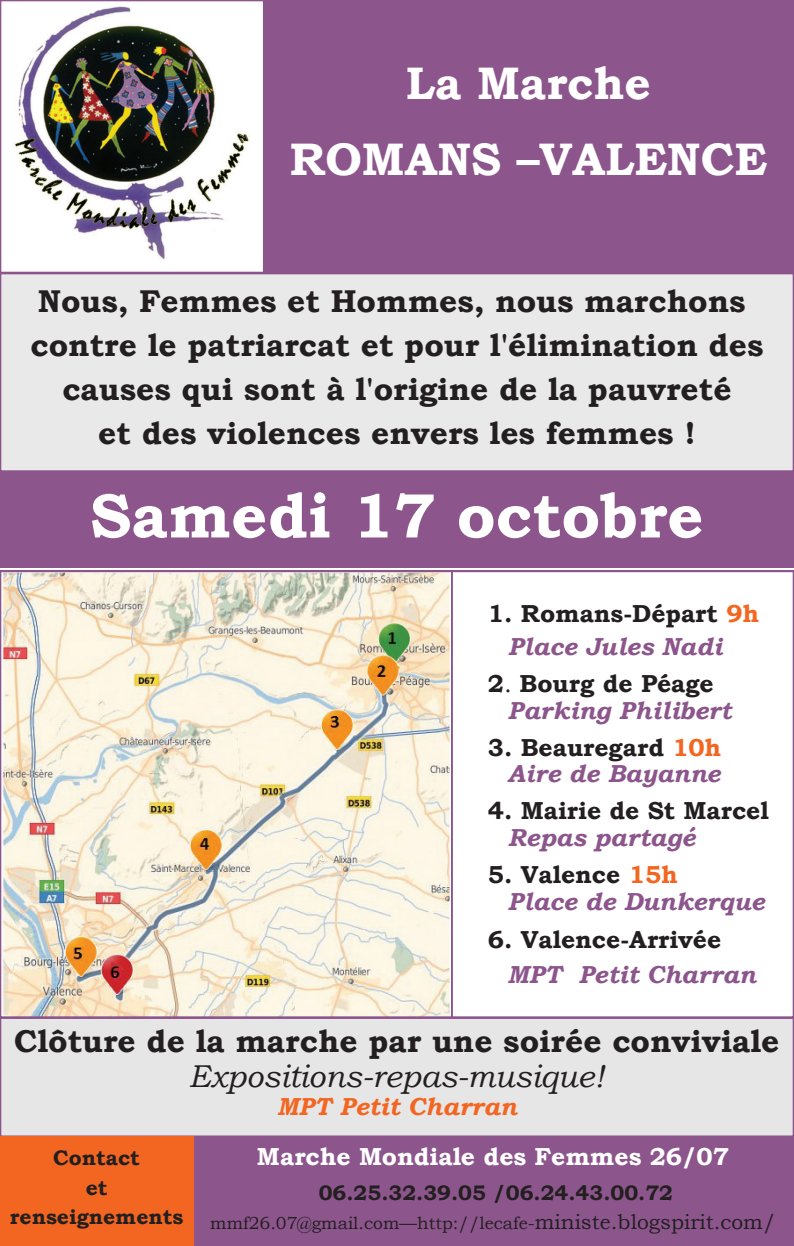
<style>
.page{position:relative;width:794px;height:1246px;background:#fff}
.page>*{position:absolute;margin:0;border:0;box-sizing:border-box;transform-origin:0 0}
.t1{font:700 63px "Bookman Old Style";color:#fff}
.t2{font:700 45.5px/75.8px "Bookman Old Style";color:#fff;text-align:center}
.t3{font:700 31.5px/44.1px "Bookman Old Style";color:#231f20;text-align:center}
.t4{font:italic 31.5px "Bookman Old Style";color:#231f20}
.t5{font:italic 700 24.5px/26.9px "Bookman Old Style";color:#8c568d}
.t6{font:700 24.5px/32.7px "Bookman Old Style";color:#231f20}
.t7{font:700 24.5px "Bookman Old Style";color:#fff}
.t8{font:italic 700 24.5px "Bookman Old Style";color:#f36621}
.t9{font:700 21px/29.2px "Bookman Old Style";color:#231f20;text-align:center}
.t10{font:17.5px "Bookman Old Style";color:#231f20}
.s1{color:#f36621}
.s2{font-style:italic;color:#8c568d}
.s3{font-style:normal;color:#231f20}
.s4{font-weight:400;font-style:normal;color:#231f20}
.s5{font-style:normal;color:#f36621}
.s6{font-size:21px}
</style>
<div class="page">
<div style="left:193px;top:1136px;width:601px;height:109px;background:#8c568d"></div>
<img style="left:0;top:0;width:263px;height:273px">
<div style="left:263px;top:0;width:531px;height:273px;background:#8c568d"></div>
<div style="left:0;top:273px;width:794px;height:198px;background:#e9e9ea"></div>
<div style="left:0;top:471px;width:794px;height:97px;background:#8c568d"></div>
<svg style="left:0;top:570px;width:451px;height:447px;background:#eee5d0"></svg>
<svg style="left:451px;top:570px;width:343px;height:447px"></svg>
<div style="left:0;top:1017px;width:794px;height:119px;background:#e6e6e7"></div>
<div style="left:0;top:1136px;width:193px;height:109px;background:#f36621"></div>
<h2 class="t2" style="left:290px;top:45px;width:479px">La Marche<br>ROMANS –VALENCE</h2>
<p class="t3" style="left:30px;top:279px;width:734px">Nous, Femmes et Hommes, nous marchons contre le patriarcat et pour l'élimination des causes qui sont à l'origine de la pauvreté<br>et des violences envers les femmes !</p>
<h1 class="t1" style="left:90px;top:470px;width:615px">Samedi 17 octobre</h1>
<p class="t6" style="left:507px;top:597px;width:253px;text-indent:-20px">1. Romans-Départ <span class="s1">9h<br></span><span class="s2">Place Jules Nadi</span></p>
<p class="t5" style="left:507px;top:669px;width:225px;text-indent:-20px"><span class="s3">2</span><span class="s4">.</span> <span class="s3">Bourg de Péage<br></span>Parking Philibert</p>
<p class="t5" style="left:488px;top:733px;width:235px;text-align:right"><span class="s3">3. Beauregard</span> <span class="s5">10h<br></span>Aire de Bayanne</p>
<p class="t6" style="left:488px;top:794px;width:282px">4. Mairie de St Marcel</p>
<p class="t5" style="left:507px;top:824px;width:189px">Repas partagé</p>
<p class="t5" style="left:507px;top:861px;width:258px;text-indent:-20px"><span class="s3">5. Valence</span> <span class="s5">15h<br></span>Place de Dunkerque</p>
<p class="t6" style="left:488px;top:923px;width:235px">6. Valence-Arrivée</p>
<p class="t5" style="left:507px;top:960px;width:250px">MPT Petit Charran</p>
<p class="t3" style="left:14px;top:1018px;width:766px">Clôture de la marche par une soirée conviviale</p>
<p class="t4" style="left:189px;top:1054px;width:417px">Expositions-repas-musique!</p>
<p class="t8" style="left:277px;top:1088px;width:241px">MPT Petit Charran</p>
<p class="t9" style="left:10px;top:1142px;width:175px">Contact<br>et renseignements</p>
<p class="t7" style="left:257px;top:1138px;width:473px">Marche Mondiale des Femmes 26/07</p>
<p class="t9" style="left:319px;top:1178px;width:356px">06.25.32.39.05 /06.24.43.00.72</p>
<p class="t10" style="left:210px;top:1211px;width:567px">mmf26.07@gmail.com—http://lecafe-<span class="s6">ministe.blogspirit.com/</span></p>
</div>
